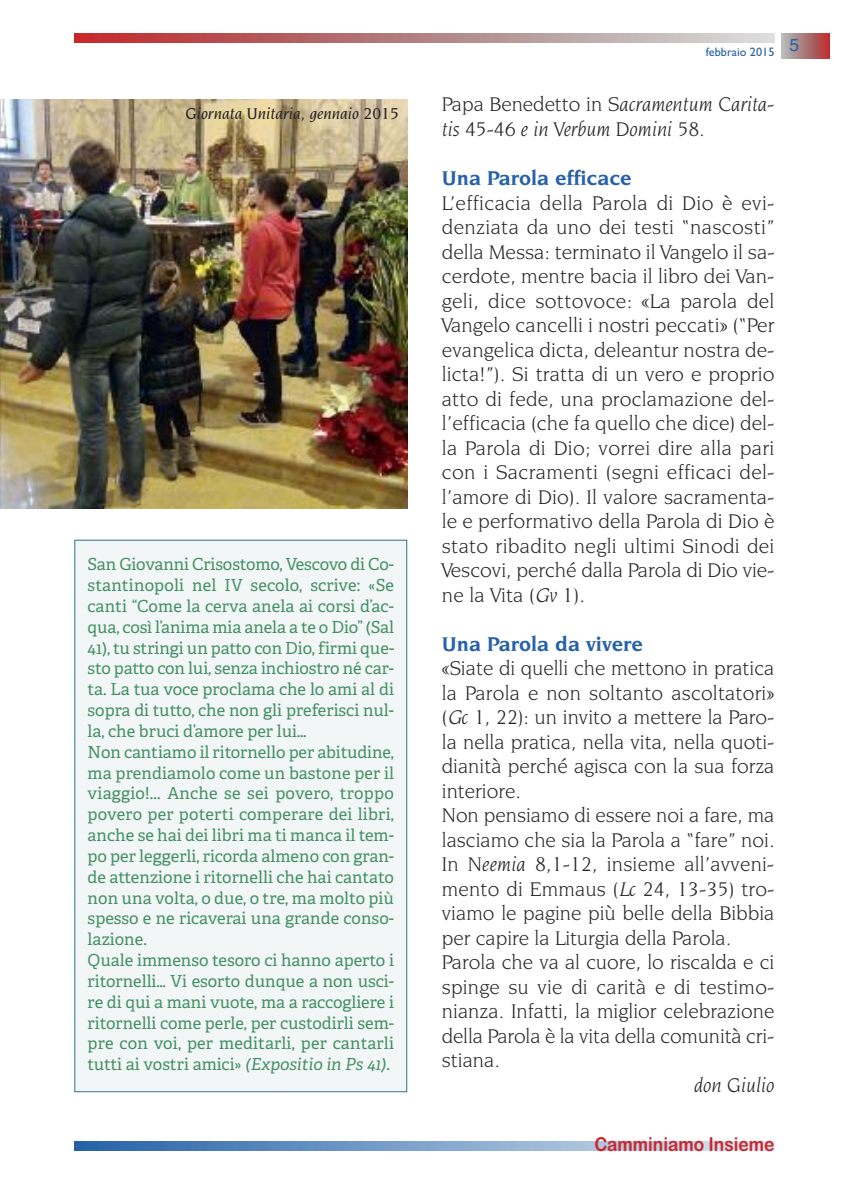
<style>
.page{position:relative;width:844px;height:1191px;background:#fff}
.page>*{position:absolute;margin:0;border:0;box-sizing:border-box;transform-origin:0 0}
.t1{font:21px/24.5px "Novarese IT Cby BT";color:#272627;text-align:justify}
.t2{font:italic 21px/24.5px "Novarese IT Cby BT";color:#272627}
.t3{font:700 21px "Novarese IT Cby BT";color:#2661a7}
.t4{font:19.25px "Arial Rounded MT Bold";color:#cc262b;scale:.9 1}
.t5{font:16.62px/20.8px "Adelle";color:#459166}
.t6{font:italic 500 16.62px "Novarese IT Cby BT";color:#272627}
.t7{font:12.25px "Gill Sans";color:#2661a7}
.s1{font-style:italic}
.s2{font-style:normal}
</style>
<div class="page">
<img style="left:781px;top:34px;width:48px;height:25px">
<img style="left:74px;top:34px;width:700px;height:9px">
<img style="left:74px;top:1142px;width:700px;height:8px">
<img style="left:0;top:99px;width:407px;height:409px">
<div style="left:75px;top:540px;width:331px;height:551px;background:#f3f6f7"></div>
<p class="t6" style="left:185px;top:107px;width:215px">Giornata Unitaria, gennaio 2015</p>
<p class="t5" style="left:88px;top:555px;width:308px">San Giovanni Crisostomo, Vescovo di Co&shy;stantinopoli nel IV secolo, scrive: «Se canti “Come la cerva anela ai corsi d’ac&shy;qua, così l’anima mia anela a te o Dio” (Sal 41), tu stringi un patto con Dio, firmi que&shy;sto patto con lui, senza inchiostro né car&shy;ta. La tua voce proclama che lo ami al di sopra di tutto, che non gli preferisci nul&shy;la, che bruci d’amore per lui…<br>Non cantiamo il ritornello per abitudine, ma prendiamolo come un bastone per il viaggio!... Anche se sei povero, troppo povero per poterti comperare dei libri, anche se hai dei libri ma ti manca il tem&shy;po per leggerli, ricorda almeno con gran&shy;de attenzione i ritornelli che hai cantato non una volta, o due, o tre, ma molto più spesso e ne ricaverai una grande conso&shy;lazione.<br>Quale immenso tesoro ci hanno aperto i ritornelli… Vi esorto dunque a non usci&shy;re di qui a mani vuote, ma a raccogliere i ritornelli come perle, per custodirli sem&shy;pre con voi, per meditarli, per cantarli tutti ai vostri amici» <span class="s1">(Expositio in Ps 41)</span>.</p>
<p class="t7" style="left:705px;top:44px;width:95px">febbraio 2015 <sup>5</sup></p>
<p class="t2" style="left:441px;top:94px;width:334px"><span class="s2">Papa Benedetto in</span> Sacramentum Carita&shy;tis 45-46 e in Verbum Domini 58<span class="s2">.</span></p>
<p class="t3" style="left:441px;top:170px;width:191px">Una Parola efficace</p>
<p class="t1" style="left:442px;top:192px;width:334px">L’efficacia della Parola di Dio è evi&shy;denziata da uno dei testi “nascosti” della Messa: terminato il Vangelo il sa&shy;cerdote, mentre bacia il libro dei Van&shy;geli, dice sottovoce: «La parola del Vangelo cancelli i nostri peccati» (“Per evangelica dicta, deleantur nostra de&shy;licta!”). Si tratta di un vero e proprio atto di fede, una proclamazione del&shy;l’efficacia (che fa quello che dice) del&shy;la Parola di Dio; vorrei dire alla pari con i Sacramenti (segni efficaci del&shy;l’amore di Dio). Il valore sacramenta&shy;le e performativo della Parola di Dio è stato ribadito negli ultimi Sinodi dei Vescovi, perché dalla Parola di Dio vie&shy;ne la Vita (<span class="s1">Gv</span> 1).</p>
<p class="t3" style="left:441px;top:635px;width:202px">Una Parola da vivere</p>
<p class="t1" style="left:441px;top:657px;width:334px;text-align:left">«Siate di quelli che mettono in pratica la Parola e non soltanto ascoltatori» (<span class="s1">Gc</span> 1, 22): un invito a mettere la Paro&shy;la nella pratica, nella vita, nella quoti&shy;dianità perché agisca con la sua forza interiore.<br>Non pensiamo di essere noi a fare, ma lasciamo che sia la Parola a “fare” noi.<br>In <span class="s1">Neemia</span> 8,1-12, insieme all’avveni&shy;mento di Emmaus (<span class="s1">Lc</span> 24, 13-35) tro&shy;viamo le pagine più belle della Bibbia per capire la Liturgia della Parola.<br>Parola che va al cuore, lo riscalda e ci spinge su vie di carità e di testimo&shy;nianza. Infatti, la miglior celebrazione della Parola è la vita della comunità cri&shy;stiana.</p>
<p class="t2" style="left:693px;top:1074px;width:82px">don Giulio</p>
<p class="t4" style="left:594px;top:1132px;width:201px">Camminiamo Insieme</p>
</div>
